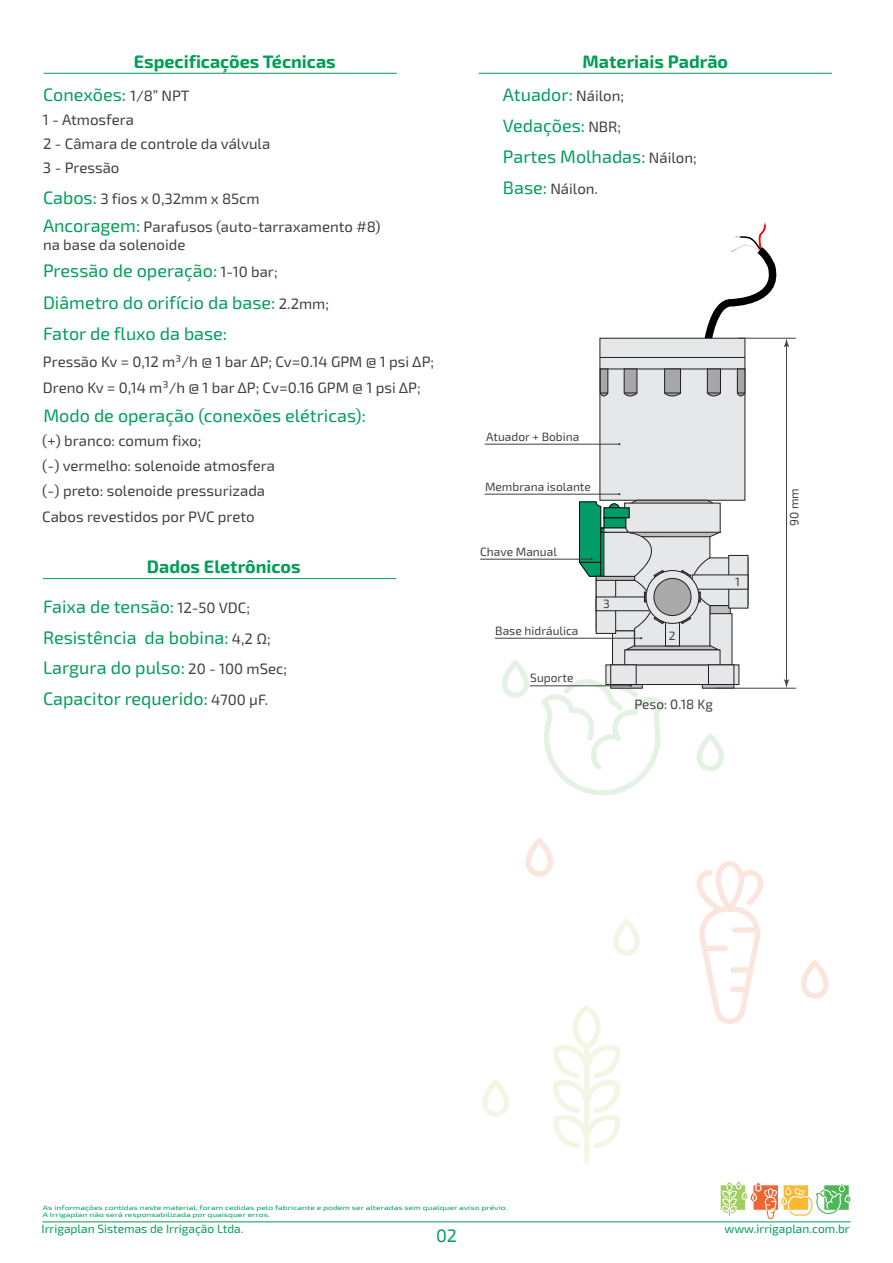
<style>
.page{position:relative;width:893px;height:1263px;background:#fff}
.page>*{position:absolute;margin:0;border:0;box-sizing:border-box;transform-origin:0 0}
.t1{font:18px/30.8px "Exo 2";color:#009e57}
.t2{font:700 18px/33.6px "Exo 2";color:#009e57}
.t3{font:15px/27.5px "Exo 2";color:#404041}
.t4{font:13.5px "Exo 2";color:#404041}
.t5{font:12px "Exo 2";color:#404041}
.t6{font:12px "Exo 2";color:#009e57}
.t7{font:6.45px/7.6px "Exo 2";color:#009e57;scale:1.33 1}
.s1{font-weight:400}
.s2{font-weight:400;font-size:15px;color:#404041}
.s3{font-size:18px;color:#009e57}
.s4{font-size:15px;color:#404041}
</style>
<div class="page">
<svg style="left:613px;top:919px;width:27px;height:37px"></svg>
<svg style="left:482px;top:1080px;width:27px;height:37px"></svg>
<svg style="left:553px;top:1005px;width:67px;height:159px"></svg>
<svg style="left:801px;top:960px;width:28px;height:39px"></svg>
<svg style="left:525px;top:838px;width:28px;height:39px"></svg>
<svg style="left:697px;top:861px;width:66px;height:163px"></svg>
<svg style="left:697px;top:733px;width:27px;height:38px"></svg>
<svg style="left:502px;top:660px;width:27px;height:38px"></svg>
<hr style="left:43px;top:1221px;width:807px;height:1px;background:#009e57">
<svg style="left:721px;top:1181px;width:129px;height:38px"></svg>
<hr style="left:44px;top:73px;width:353px;height:1px;background:#009e57">
<hr style="left:479px;top:73px;width:353px;height:1px;background:#009e57">
<hr style="left:43px;top:578px;width:353px;height:1px;background:#009e57">
<svg style="left:702px;top:685px;width:32px;height:3px"></svg>
<div style="left:605px;top:664px;width:134px;height:21px;background:#e6e7e8;border:1px solid #231f20"></div>
<div style="left:612px;top:630px;width:23px;height:35px;background:#e6e7e8;border:1px solid #231f20"></div>
<div style="left:709px;top:613px;width:23px;height:52px;background:#e6e7e8"></div>
<div style="left:624px;top:649px;width:96px;height:16px;background:#e6e7e8"></div>
<div style="left:708px;top:664px;width:26px;height:21px;background:#e6e7e8;border:1px solid #231f20"></div>
<div style="left:610px;top:664px;width:27px;height:21px;background:#e6e7e8;border:1px solid #231f20"></div>
<hr style="left:715px;top:688px;width:80px;height:1px;background:#404041">
<hr style="left:485px;top:444px;width:134px;height:1px;background:#404041">
<hr style="left:738px;top:338px;width:57px;height:1px;background:#404041">
<hr style="left:786px;top:344px;width:1px;height:338px;background:#404041">
<svg style="left:784px;top:679px;width:5px;height:9px"></svg>
<hr style="left:485px;top:494px;width:134px;height:1px;background:#404041">
<hr style="left:481px;top:559px;width:110px;height:1px;background:#404041">
<hr style="left:495px;top:638px;width:146px;height:1px;background:#404041">
<svg style="left:579px;top:222px;width:210px;height:429px"></svg>
<hr style="left:530px;top:685px;width:101px;height:1px;background:#404041">
<svg style="left:541px;top:679px;width:124px;height:116px"></svg>
<p class="t2" style="left:43px;top:45px;width:294px;text-indent:91px">Especificações Técnicas<br><span class="s1">Conexões:</span> <span class="s2">1/8” NPT</span></p>
<p class="t3" style="left:43px;top:131px;width:229px">2 - Câmara de controle da válvula</p>
<p class="t3" style="left:43px;top:107px;width:93px">1 - Atmosfera</p>
<p class="t3" style="left:43px;top:155px;width:78px">3 - Pressão</p>
<p class="t3" style="left:43px;top:186px;width:339px"><span class="s3">Cabos:</span> 3 fios x 0,32mm x 85cm<br><span class="s3">Ancoragem:</span> Parafusos (auto-tarraxamento #8)</p>
<p class="t3" style="left:43px;top:231px;width:144px">na base da solenoide</p>
<p class="t1" style="left:43px;top:256px;width:287px;line-height:31.3px">Pressão de operação: <span class="s4">1-10 bar;<br></span>Diâmetro do orifício da base: <span class="s4">2.2mm;<br></span>Fator de fluxo da base:</p>
<p class="t3" style="left:43px;top:348px;width:393px">Pressão Kv = 0,12 m³/h @ 1 bar ∆P; Cv=0.14 GPM @ 1 psi ∆P;</p>
<p class="t3" style="left:43px;top:374px;width:379px">Dreno Kv = 0,14 m³/h @ 1 bar ∆P; Cv=0.16 GPM @ 1 psi ∆P;</p>
<p class="t1" style="left:43px;top:401px;width:324px">Modo de operação (conexões elétricas):</p>
<p class="t3" style="left:42px;top:428px;width:161px">(+) branco: comum fixo;</p>
<p class="t3" style="left:42px;top:479px;width:224px;line-height:25.2px">(-) preto: solenoide pressurizada<br>Cabos revestidos por PVC preto</p>
<p class="t3" style="left:42px;top:453px;width:234px">(-) vermelho: solenoide atmosfera</p>
<p class="t2" style="left:43px;top:547px;width:259px;line-height:39.5px;text-indent:104px">Dados Eletrônicos<br><span class="s1">Faixa de tensão:</span> <span class="s2">12-50 VDC;</span></p>
<p class="t1" style="left:43px;top:622px;width:246px">Resistência da bobina: <span class="s4">4,2 Ω;<br></span>Largura do pulso: <span class="s4">20 - 100 mSec;<br></span>Capacitor requerido: <span class="s4">4700 µF.</span></p>
<p class="t2" style="left:503px;top:45px;width:227px;text-indent:80px">Materiais Padrão<br><span class="s1">Atuador:</span> <span class="s2">Náilon;</span></p>
<p class="t1" style="left:503px;top:111px;width:195px">Vedações: <span class="s4">NBR;<br></span>Partes Molhadas: <span class="s4">Náilon;</span></p>
<p class="t3" style="left:503px;top:175px;width:97px"><span class="s3">Base:</span> Náilon.</p>
<p class="t5" style="left:486px;top:429px;width:95px">Atuador + Bobina</p>
<p class="t5" style="left:485px;top:479px;width:107px">Membrana isolante</p>
<p class="t5" style="left:480px;top:544px;width:78px">Chave Manual</p>
<p class="t5" style="left:495px;top:623px;width:85px">Base hidráulica</p>
<p class="t5" style="left:530px;top:671px;width:45px">Suporte</p>
<p class="t5" style="left:603px;top:597px;width:8px">3</p>
<p class="t5" style="left:669px;top:629px;width:8px">2</p>
<p class="t5" style="left:735px;top:574px;width:6px">1</p>
<p class="t4" style="left:634px;top:696px;width:80px">Peso: 0.18 Kg</p>
<p class="t5" style="left:787px;top:526px;width:39px;rotate:-90deg">90 mm</p>
<p class="t7" style="left:43px;top:1203px;width:351px">As informações contidas neste material, foram cedidas pelo fabricante e podem ser alteradas sem qualquer aviso prévio.<br>A Irrigaplan não será responsabilizada por quaisquer erros.</p>
<p class="t6" style="left:42px;top:1222px;width:203px">Irrigaplan Sistemas de Irrigação Ltda.</p>
<p class="t6" style="left:724px;top:1222px;width:127px">www.irrigaplan.com.br</p>
<p class="t1" style="left:436px;top:1220px;width:22px">02</p>
</div>
